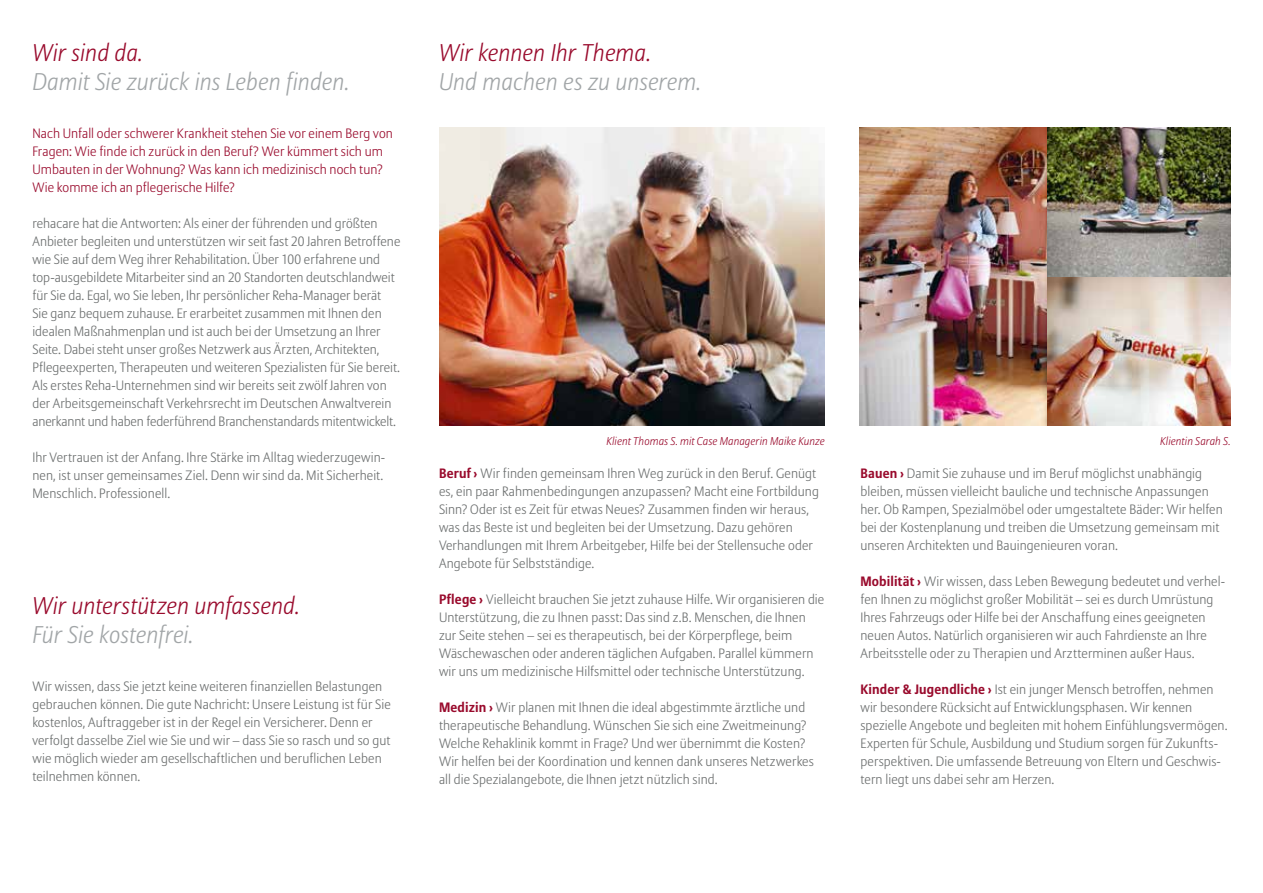
<style>
.page{position:relative;width:1263px;height:893px;background:#fff}
.page>*{position:absolute;margin:0;border:0;box-sizing:border-box;transform-origin:0 0}
.t1{font:italic 300 24px "Allianz Sans";letter-spacing:.005em;color:#a1a5a7}
.t2{font:italic 300 24px "Allianz Sans";letter-spacing:.005em;color:#990a2c}
.t3{font:300 13.5px/18px "Allianz Sans";letter-spacing:.01em;color:#6b6e6e}
.t4{font:300 13.5px/18px "Allianz Sans";letter-spacing:.01em;color:#990a2c}
.t5{font:italic 300 11.25px "Allianz Sans";letter-spacing:.01em;color:#990a2c}
.s1{font-weight:700;color:#990a2c}
</style>
<div class="page">
<img style="left:860px;top:128px;width:370px;height:297px">
<img style="left:439px;top:128px;width:386px;height:297px">
<h1 class="t2" style="left:32px;top:38px;width:112px">Wir sind da.</h1>
<h1 class="t1" style="left:32px;top:67px;width:318px">Damit Sie zurück ins Leben finden.</h1>
<p class="t4" style="left:32px;top:125px;width:362px">Nach Unfall oder schwerer Krankheit stehen Sie vor einem Berg von Fragen: Wie finde ich zurück in den Beruf? Wer kümmert sich um Umbauten in der Wohnung? Was kann ich medizinisch noch tun?<br>Wie komme ich an pflegerische Hilfe?</p>
<p class="t3" style="left:32px;top:215px;width:369px">rehacare hat die Antworten: Als einer der führenden und größten Anbieter begleiten und unterstützen wir seit fast 20 Jahren Betroffene wie Sie auf dem Weg ihrer Rehabilitation. Über 100 erfahrene und top-ausgebildete Mitarbeiter sind an 20 Standorten deutschlandweit für Sie da. Egal, wo Sie leben, Ihr persönlicher Reha-Manager berät<br>Sie ganz bequem zuhause. Er erarbeitet zusammen mit Ihnen den idealen Maßnahmenplan und ist auch bei der Umsetzung an Ihrer Seite. Dabei steht unser großes Netzwerk aus Ärzten, Architekten, Pflegeexperten, Therapeuten und weiteren Spezialisten für Sie bereit.<br>Als erstes Reha-Unternehmen sind wir bereits seit zwölf Jahren von der Arbeitsgemeinschaft Verkehrsrecht im Deutschen Anwaltverein anerkannt und haben federführend Branchenstandards mitentwickelt.</p>
<p class="t3" style="left:32px;top:449px;width:354px">Ihr Vertrauen ist der Anfang. Ihre Stärke im Alltag wiederzugewin&shy;nen, ist unser gemeinsames Ziel. Denn wir sind da. Mit Sicherheit.<br>Menschlich. Professionell.</p>
<h1 class="t2" style="left:32px;top:591px;width:269px">Wir unterstützen umfassend.</h1>
<h1 class="t1" style="left:32px;top:620px;width:162px">Für Sie kostenfrei.</h1>
<p class="t3" style="left:32px;top:678px;width:360px">Wir wissen, dass Sie jetzt keine weiteren finanziellen Belastungen gebrauchen können. Die gute Nachricht: Unsere Leistung ist für Sie kostenlos, Auftraggeber ist in der Regel ein Versicherer. Denn er verfolgt dasselbe Ziel wie Sie und wir – dass Sie so rasch und so gut wie möglich wieder am gesellschaftlichen und beruflichen Leben teilnehmen können.</p>
<h1 class="t2" style="left:439px;top:38px;width:213px">Wir kennen Ihr Thema.</h1>
<h1 class="t1" style="left:439px;top:67px;width:263px">Und machen es zu unserem.</h1>
<p class="t5" style="left:606px;top:434px;width:220px">Klient Thomas S. mit Case Managerin Maike Kunze</p>
<p class="t5" style="left:1160px;top:434px;width:72px">Klientin Sarah S.</p>
<p class="t3" style="left:439px;top:465px;width:381px"><span class="s1">Beruf ›</span> Wir finden gemeinsam Ihren Weg zurück in den Beruf. Genügt es, ein paar Rahmenbedingungen anzupassen? Macht eine Fortbildung Sinn? Oder ist es Zeit für etwas Neues? Zusammen finden wir heraus, was das Beste ist und begleiten bei der Umsetzung. Dazu gehören Verhandlungen mit Ihrem Arbeitgeber, Hilfe bei der Stellensuche oder Angebote für Selbstständige.</p>
<p class="t3" style="left:439px;top:591px;width:387px"><span class="s1">Pflege ›</span> Vielleicht brauchen Sie jetzt zuhause Hilfe. Wir organisieren die Unterstützung, die zu Ihnen passt: Das sind z.B. Menschen, die Ihnen zur Seite stehen – sei es therapeutisch, bei der Körperpflege, beim Wäschewaschen oder anderen täglichen Aufgaben. Parallel kümmern wir uns um medizinische Hilfsmittel oder technische Unterstützung.</p>
<p class="t3" style="left:439px;top:699px;width:376px"><span class="s1">Medizin ›</span> Wir planen mit Ihnen die ideal abgestimmte ärztliche und therapeutische Behandlung. Wünschen Sie sich eine Zweitmeinung?<br>Welche Rehaklinik kommt in Frage? Und wer übernimmt die Kosten?<br>Wir helfen bei der Koordination und kennen dank unseres Netzwerkes all die Spezialangebote, die Ihnen jetzt nützlich sind.</p>
<p class="t3" style="left:860px;top:465px;width:364px"><span class="s1">Bauen ›</span> Damit Sie zuhause und im Beruf möglichst unabhängig bleiben, müssen vielleicht bauliche und technische Anpassungen her. Ob Rampen, Spezialmöbel oder umgestaltete Bäder: Wir helfen bei der Kostenplanung und treiben die Umsetzung gemeinsam mit unseren Architekten und Bauingenieuren voran.</p>
<p class="t3" style="left:860px;top:573px;width:366px"><span class="s1">Mobilität ›</span> Wir wissen, dass Leben Bewegung bedeutet und verhel&shy;fen Ihnen zu möglichst großer Mobilität – sei es durch Umrüstung Ihres Fahrzeugs oder Hilfe bei der Anschaffung eines geeigneten neuen Autos. Natürlich organisieren wir auch Fahrdienste an Ihre Arbeitsstelle oder zu Therapien und Arztterminen außer Haus.</p>
<p class="t3" style="left:860px;top:681px;width:369px"><span class="s1">Kinder &amp; Jugendliche ›</span> Ist ein junger Mensch betroffen, nehmen wir besondere Rücksicht auf Entwicklungsphasen. Wir kennen spezielle Angebote und begleiten mit hohem Einfühlungsvermögen.<br>Experten für Schule, Ausbildung und Studium sorgen für Zukunfts&shy;perspektiven. Die umfassende Betreuung von Eltern und Geschwis&shy;tern liegt uns dabei sehr am Herzen.</p>
</div>
